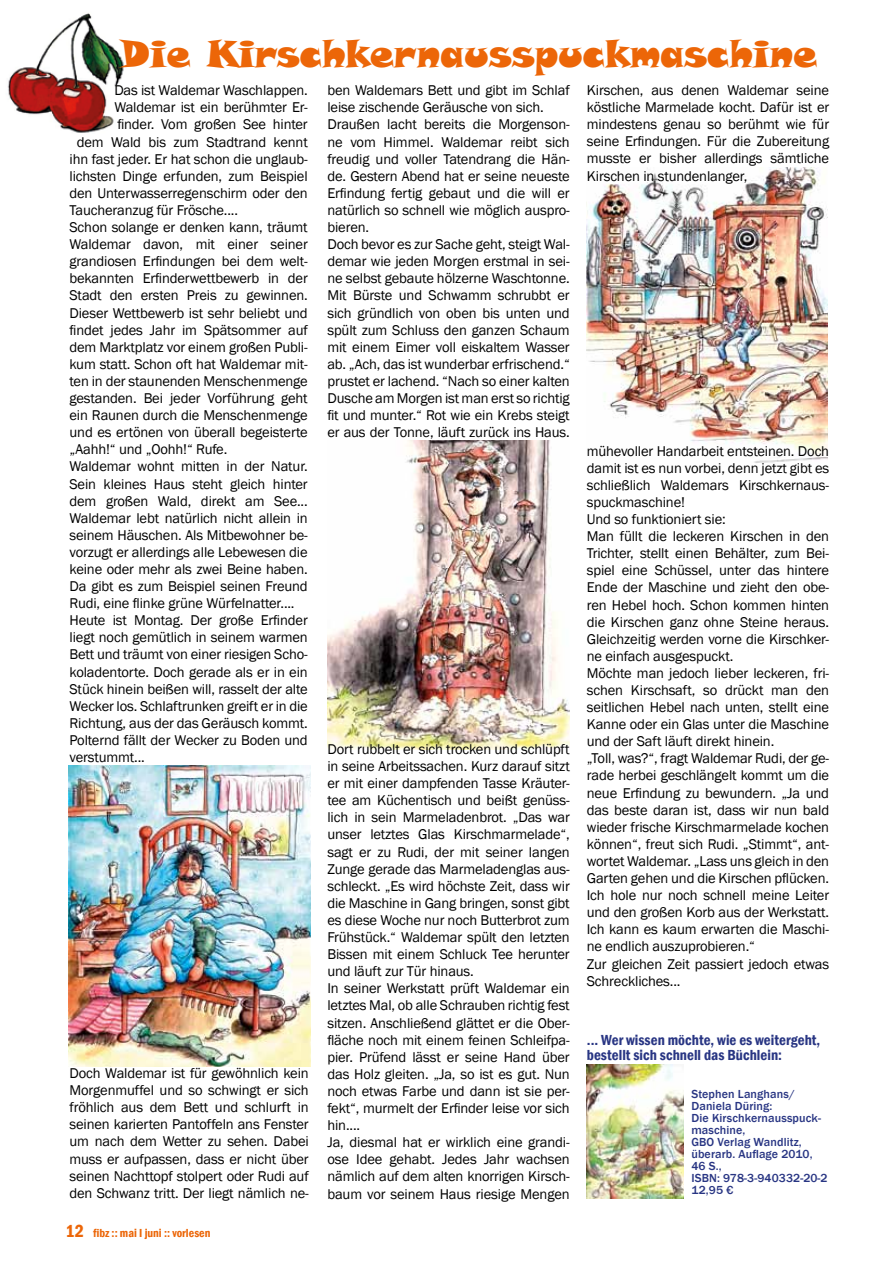
<style>
.page{position:relative;width:893px;height:1263px;background:#fff}
.page>*{position:absolute;margin:0;border:0;box-sizing:border-box;transform-origin:0 0}
.t1{font:37.5px "Snap ITC";color:#ec6608}
.t2{font:600 condensed 15px/15px "Franklin Gothic";color:#283583}
.t3{font:14.55px/17.1px "Franklin Gothic";letter-spacing:-.01em;color:#000}
.t4{font:500 12px/12px "Franklin Gothic";letter-spacing:.01em;color:#283583}
.t5{font:600 condensed 12px "Franklin Gothic";color:#ec6608}
.s1{font-size:18px}
</style>
<div class="page">
<img style="left:587px;top:167px;width:240px;height:296px">
<img style="left:327px;top:440px;width:243px;height:309px">
<img style="left:7px;top:13px;width:117px;height:120px">
<img style="left:68px;top:766px;width:242px;height:301px">
<img style="left:587px;top:1064px;width:96px;height:135px">
<h1 class="t1" style="left:121px;top:29px;width:698px">Die Kirschkernausspuckmaschine</h1>
<p class="t3" style="left:114px;top:82px;width:195px">Das ist Waldemar Waschlappen.</p>
<p class="t3" style="left:114px;top:99px;width:195px">Waldemar ist ein berühmter Er-</p>
<p class="t3" style="left:117px;top:116px;width:192px">finder. Vom großen See hinter</p>
<p class="t3" style="left:77px;top:133px;width:233px">dem Wald bis zum Stadtrand kennt</p>
<p class="t3" style="left:70px;top:151px;width:240px">ihn fast jeder. Er hat schon die unglaub-</p>
<p class="t3" style="left:70px;top:168px;width:240px">lichsten Dinge erfunden, zum Beispiel</p>
<p class="t3" style="left:70px;top:185px;width:240px">den Unterwasserregenschirm oder den</p>
<p class="t3" style="left:70px;top:202px;width:170px">Taucheranzug für Frösche....</p>
<p class="t3" style="left:70px;top:219px;width:240px">Schon solange er denken kann, träumt</p>
<p class="t3" style="left:70px;top:236px;width:240px">Waldemar davon, mit einer seiner</p>
<p class="t3" style="left:70px;top:253px;width:240px">grandiosen Erfindungen bei dem welt-</p>
<p class="t3" style="left:70px;top:270px;width:240px">bekannten Erfinderwettbewerb in der</p>
<p class="t3" style="left:70px;top:287px;width:240px">Stadt den ersten Preis zu gewinnen.</p>
<p class="t3" style="left:70px;top:304px;width:240px">Dieser Wettbewerb ist sehr beliebt und</p>
<p class="t3" style="left:70px;top:321px;width:240px">findet jedes Jahr im Spätsommer auf</p>
<p class="t3" style="left:70px;top:339px;width:240px">dem Marktplatz vor einem großen Publi-</p>
<p class="t3" style="left:70px;top:356px;width:240px">kum statt. Schon oft hat Waldemar mit-</p>
<p class="t3" style="left:70px;top:373px;width:240px">ten in der staunenden Menschenmenge</p>
<p class="t3" style="left:70px;top:390px;width:240px">gestanden. Bei jeder Vorführung geht</p>
<p class="t3" style="left:70px;top:407px;width:240px">ein Raunen durch die Menschenmenge</p>
<p class="t3" style="left:70px;top:424px;width:240px">und es ertönen von überall begeisterte</p>
<p class="t3" style="left:70px;top:441px;width:159px">„Aahh!“ und „Oohh!“ Rufe.</p>
<p class="t3" style="left:70px;top:458px;width:240px">Waldemar wohnt mitten in der Natur.</p>
<p class="t3" style="left:70px;top:475px;width:240px">Sein kleines Haus steht gleich hinter</p>
<p class="t3" style="left:70px;top:492px;width:240px">dem großen Wald, direkt am See...</p>
<p class="t3" style="left:70px;top:510px;width:240px">Waldemar lebt natürlich nicht allein in</p>
<p class="t3" style="left:70px;top:527px;width:240px">seinem Häuschen. Als Mitbewohner be-</p>
<p class="t3" style="left:70px;top:544px;width:240px">vorzugt er allerdings alle Lebewesen die</p>
<p class="t3" style="left:70px;top:561px;width:240px">keine oder mehr als zwei Beine haben.</p>
<p class="t3" style="left:70px;top:578px;width:240px">Da gibt es zum Beispiel seinen Freund</p>
<p class="t3" style="left:70px;top:595px;width:227px">Rudi, eine flinke grüne Würfelnatter....</p>
<p class="t3" style="left:70px;top:612px;width:240px">Heute ist Montag. Der große Erfinder</p>
<p class="t3" style="left:70px;top:629px;width:240px">liegt noch gemütlich in seinem warmen</p>
<p class="t3" style="left:70px;top:646px;width:240px">Bett und träumt von einer riesigen Scho-</p>
<p class="t3" style="left:70px;top:663px;width:240px">koladentorte. Doch gerade als er in ein</p>
<p class="t3" style="left:70px;top:681px;width:240px">Stück hinein beißen will, rasselt der alte</p>
<p class="t3" style="left:70px;top:698px;width:240px">Wecker los. Schlaftrunken greift er in die</p>
<p class="t3" style="left:70px;top:715px;width:240px">Richtung, aus der das Geräusch kommt.</p>
<p class="t3" style="left:70px;top:732px;width:240px">Polternd fällt der Wecker zu Boden und</p>
<p class="t3" style="left:70px;top:749px;width:77px">verstummt...</p>
<p class="t3" style="left:70px;top:1065px;width:241px;text-align:justify">Doch Waldemar ist für gewöhnlich kein Morgenmuffel und so schwingt er sich fröhlich aus dem Bett und schlurft in seinen karierten Pantoffeln ans Fenster um nach dem Wetter zu sehen. Dabei muss er aufpassen, dass er nicht über seinen Nachttopf stolpert oder Rudi auf den Schwanz tritt. Der liegt nämlich ne-</p>
<p class="t5" style="left:66px;top:1225px;width:146px"><span class="s1">12</span> fibz :: mai I juni :: vorlesen</p>
<p class="t3" style="left:327px;top:82px;width:244px">ben Waldemars Bett und gibt im Schlaf leise zischende Geräusche von sich.<br>Draußen lacht bereits die Morgenson&shy;ne vom Himmel. Waldemar reibt sich freudig und voller Tatendrang die Hän&shy;de. Gestern Abend hat er seine neueste Erfindung fertig gebaut und die will er natürlich so schnell wie möglich auspro&shy;bieren.<br>Doch bevor es zur Sache geht, steigt Wal&shy;demar wie jeden Morgen erstmal in sei&shy;ne selbst gebaute hölzerne Waschtonne.<br>Mit Bürste und Schwamm schrubbt er sich gründlich von oben bis unten und spült zum Schluss den ganzen Schaum mit einem Eimer voll eiskaltem Wasser ab. „Ach, das ist wunderbar erfrischend.“ prustet er lachend. “Nach so einer kalten Dusche am Morgen ist man erst so richtig fit und munter.“ Rot wie ein Krebs steigt er aus der Tonne, läuft zurück ins Haus.</p>
<p class="t3" style="left:327px;top:741px;width:244px">Dort rubbelt er sich trocken und schlüpft in seine Arbeitssachen. Kurz darauf sitzt er mit einer dampfenden Tasse Kräuter&shy;tee am Küchentisch und beißt genüss&shy;lich in sein Marmeladenbrot. „Das war unser letztes Glas Kirschmarmelade“, sagt er zu Rudi, der mit seiner langen Zunge gerade das Marmeladenglas aus&shy;schleckt. „Es wird höchste Zeit, dass wir die Maschine in Gang bringen, sonst gibt es diese Woche nur noch Butterbrot zum Frühstück.“ Waldemar spült den letzten Bissen mit einem Schluck Tee herunter und läuft zur Tür hinaus.<br>In seiner Werkstatt prüft Waldemar ein letztes Mal, ob alle Schrauben richtig fest sitzen. Anschließend glättet er die Ober&shy;fläche noch mit einem feinen Schleifpa&shy;pier. Prüfend lässt er seine Hand über das Holz gleiten. „Ja, so ist es gut. Nun noch etwas Farbe und dann ist sie per&shy;fekt“, murmelt der Erfinder leise vor sich hin....<br>Ja, diesmal hat er wirklich eine grandi&shy;ose Idee gehabt. Jedes Jahr wachsen nämlich auf dem alten knorrigen Kirsch&shy;baum vor seinem Haus riesige Mengen</p>
<p class="t3" style="left:587px;top:82px;width:244px;text-align:justify">Kirschen, aus denen Waldemar seine köstliche Marmelade kocht. Dafür ist er mindestens genau so berühmt wie für seine Erfindungen. Für die Zubereitung musste er bisher allerdings sämtliche Kirschen in stundenlanger,</p>
<p class="t3" style="left:587px;top:442px;width:244px">mühevoller Handarbeit entsteinen. Doch damit ist es nun vorbei, denn jetzt gibt es schließlich Waldemars Kirschkernaus&shy;spuckmaschine!<br>Und so funktioniert sie:<br>Man füllt die leckeren Kirschen in den Trichter, stellt einen Behälter, zum Bei&shy;spiel eine Schüssel, unter das hintere Ende der Maschine und zieht den obe&shy;ren Hebel hoch. Schon kommen hinten die Kirschen ganz ohne Steine heraus.<br>Gleichzeitig werden vorne die Kirschker&shy;ne einfach ausgespuckt.<br>Möchte man jedoch lieber leckeren, fri&shy;schen Kirschsaft, so drückt man den seitlichen Hebel nach unten, stellt eine Kanne oder ein Glas unter die Maschine und der Saft läuft direkt hinein.<br>„Toll, was?“, fragt Waldemar Rudi, der ge&shy;rade herbei geschlängelt kommt um die neue Erfindung zu bewundern. „Ja und das beste daran ist, dass wir nun bald wieder frische Kirschmarmelade kochen können“, freut sich Rudi. „Stimmt“, ant&shy;wortet Waldemar. „Lass uns gleich in den Garten gehen und die Kirschen pflücken.<br>Ich hole nur noch schnell meine Leiter und den großen Korb aus der Werkstatt.<br>Ich kann es kaum erwarten die Maschi&shy;ne endlich auszuprobieren.“<br>Zur gleichen Zeit passiert jedoch etwas Schreckliches...</p>
<p class="t2" style="left:587px;top:1032px;width:235px">... Wer wissen möchte, wie es weitergeht, bestellt sich schnell das Büchlein:</p>
<p class="t4" style="left:691px;top:1088px;width:138px">Stephen Langhans/<br>Daniela Düring:<br>Die Kirschkernausspuck&shy;maschine,<br>GBO Verlag Wandlitz, überarb. Auflage 2010,<br>46 S.,<br>ISBN: 978-3-940332-20-2<br>12,95 €</p>
</div>
